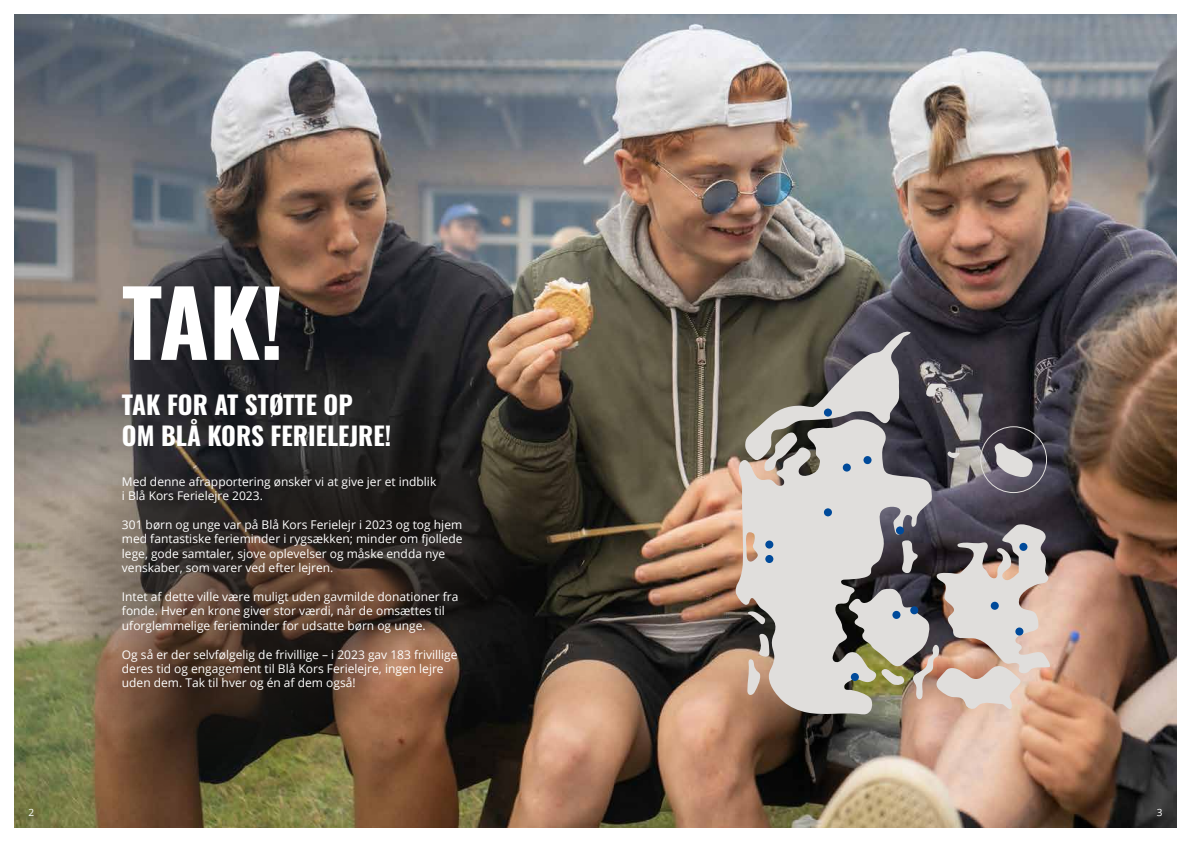
<style>
.page{position:relative;width:1191px;height:842px;background:#fff}
.page>*{position:absolute;margin:0;border:0;box-sizing:border-box;transform-origin:0 0}
.t1{font:700 90.8px "Oswald";color:#fff}
.t2{font:700 25.3px/30.3px "Oswald";color:#fff}
.t3{font:12px/14.4px "Open Sans";color:#fff}
.t4{font:10px "Open Sans";color:#fff}
</style>
<div class="page">
<img style="left:14px;top:14px;width:1162px;height:814px">
<svg style="left:735px;top:331px;width:315px;height:385px;background:#98918e"></svg>
<svg style="left:993px;top:441px;width:40px;height:39px;background:#928f94"></svg>
<div style="left:980px;top:426px;width:67px;height:67px;border:1px solid #e0dedc;border-radius:50%"></div>
<div style="left:824px;top:408px;width:8px;height:9px;background:#004a9a;border-radius:50%"></div>
<div style="left:765px;top:540px;width:8px;height:9px;background:#004a9a;border-radius:50%"></div>
<div style="left:824px;top:508px;width:8px;height:8px;background:#004a9a;border-radius:50%"></div>
<div style="left:765px;top:555px;width:8px;height:8px;background:#004a9a;border-radius:50%"></div>
<div style="left:851px;top:673px;width:8px;height:8px;background:#004a9a;border-radius:50%"></div>
<svg style="left:842px;top:463px;width:9px;height:9px"></svg>
<div style="left:863px;top:456px;width:8px;height:8px;background:#004a9a;border-radius:50%"></div>
<div style="left:892px;top:611px;width:8px;height:8px;background:#004a9a;border-radius:50%"></div>
<div style="left:910px;top:606px;width:8px;height:8px;background:#004a9a;border-radius:50%"></div>
<div style="left:1015px;top:627px;width:8px;height:8px;background:#004a9a;border-radius:50%"></div>
<div style="left:990px;top:602px;width:8px;height:8px;background:#004a9a;border-radius:50%"></div>
<div style="left:1019px;top:543px;width:8px;height:8px;background:#004a9a;border-radius:50%"></div>
<div style="left:896px;top:526px;width:8px;height:8px;background:#004a9a;border-radius:50%"></div>
<svg style="left:50px;top:429px;width:484px;height:360px;background:#4c3f32"></svg>
<h1 class="t1" style="left:122px;top:275px;width:163px">TAK!</h1>
<h2 class="t2" style="left:122px;top:392px;width:271px">TAK FOR AT STØTTE OP<br>OM BLÅ KORS FERIELEJRE!</h2>
<p class="t3" style="left:122px;top:474px;width:316px">Med denne afrapportering ønsker vi at give jer et indblik i Blå Kors Ferielejre 2023.</p>
<p class="t3" style="left:122px;top:517px;width:342px">301 børn og unge var på Blå Kors Ferielejr i 2023 og tog hjem med fantastiske ferieminder i rygsækken; minder om fjollede lege, gode samtaler, sjove oplevelser og måske endda nye venskaber, som varer ved efter lejren.</p>
<p class="t3" style="left:122px;top:589px;width:338px">Intet af dette ville være muligt uden gavmilde donationer fra fonde. Hver en krone giver stor værdi, når de omsættes til uforglemmelige ferieminder for udsatte børn og unge.</p>
<p class="t3" style="left:122px;top:647px;width:337px">Og så er der selvfølgelig de frivillige – i 2023 gav 183 frivillige deres tid og engagement til Blå Kors Ferielejre, ingen lejre uden dem. Tak til hver og én af dem også!</p>
<p class="t4" style="left:28px;top:805px;width:7px">2</p>
<p class="t4" style="left:1156px;top:805px;width:7px">3</p>
</div>
